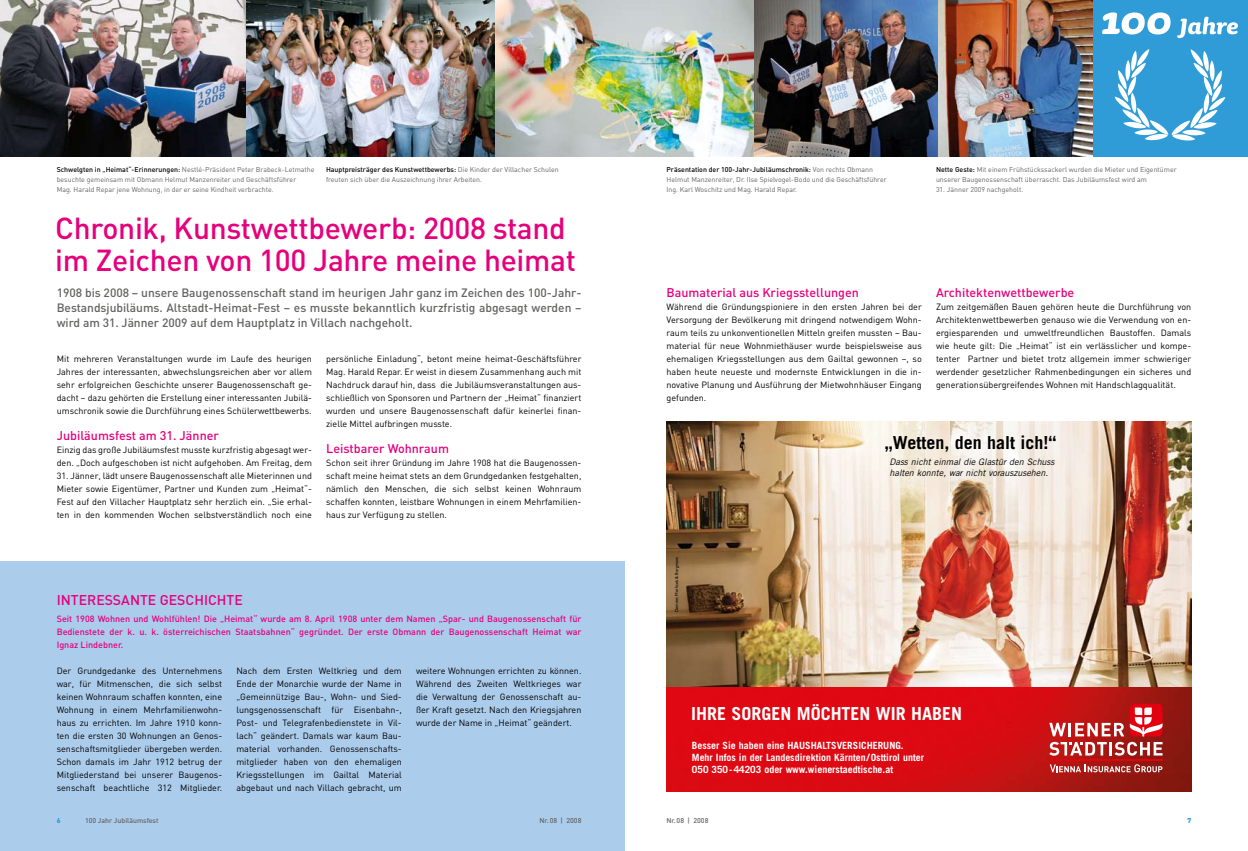
<style>
.page{position:relative;width:1248px;height:851px;background:#fff}
.page>*{position:absolute;margin:0;border:0;box-sizing:border-box;transform-origin:0 0}
.t1{font:500 30px/32px "DIN";letter-spacing:-.01em;color:#e5007d}
.t2{font:700 17.9px "Trade Gothic";color:#fff}
.t3{font:700 17.9px "Trade Gothic";color:#000}
.t4{font:500 14px "DIN";color:#e5007d}
.t5{font:500 12.5px "DIN";color:#e5007d}
.t6{font:500 12px/15px "DIN";letter-spacing:-.005em;color:#636362;text-align:justify}
.t7{font:700 9.9px/11.9px "Trade Gothic";color:#fff}
.t8{font:9px/13px "DIN";color:#000;text-align:justify}
.t9{font:500 9px/13px "DIN";color:#e5007d;text-align:justify}
.t10{font:italic 9px/10.8px "Trade Gothic";color:#000}
.t11{font:7px/10px "DIN";color:#636362}
.t12{font:500 7px "DIN";color:#636362}
.t13{font:900 7px "DIN";color:#309cd7}
.t14{font:4.5px "Gill Sans";color:#000}
.s1{font-weight:500;color:#000}
</style>
<div class="page">
<div style="left:0;top:561px;width:624px;height:289px;background:#acccec"></div>
<img style="left:666px;top:421px;width:525px;height:266px">
<img style="left:666px;top:687px;width:525px;height:104px">
<div style="left:1129px;top:703px;width:33px;height:33px;background:#e3000f;border-radius:5px"></div>
<hr style="left:1049px;top:759px;width:113px;height:2px;background:#e3000f">
<svg style="left:1049px;top:764px;width:113px;height:8px"></svg>
<svg style="left:1049px;top:707px;width:113px;height:48px"></svg>
<img style="left:0;top:0;width:937px;height:156px">
<div style="left:1091px;top:0;width:156px;height:156px;background:#309cd7"></div>
<svg style="left:1102px;top:12px;width:68px;height:22px"></svg>
<svg style="left:1177px;top:17px;width:60px;height:21px"></svg>
<svg style="left:1114px;top:49px;width:111px;height:92px"></svg>
<img style="left:937px;top:0;width:154px;height:156px">
<p class="t11" style="left:57px;top:165px;width:259px"><span class="s1">Schwelgten in „Heimat“-Erinnerungen:</span> Nestlé-Präsident Peter Brabeck-Letmathe besuchte gemeinsam mit Obmann Helmut Manzenreiter und Geschäftsführer<br>Mag. Harald Repar jene Wohnung, in der er seine Kindheit verbrachte.</p>
<p class="t11" style="left:326px;top:165px;width:234px"><span class="s1">Hauptpreisträger des Kunstwettbewerbs:</span> Die Kinder der Villacher Schulen freuten sich über die Auszeichnung ihrer Arbeiten.</p>
<p class="t11" style="left:666px;top:165px;width:222px"><span class="s1">Präsentation der 100-Jahr-Jubiläumschronik:</span> Von rechts Obmann<br>Helmut Manzenreiter, Dr. Ilse Spielvogel-Bodo und die Geschäftsführer<br>Ing. Karl Woschitz und Mag. Harald Repar.</p>
<p class="t11" style="left:935px;top:165px;width:242px"><span class="s1">Nette Geste:</span> Mit einem Frühstückssackerl wurden die Mieter und Eigentümer unserer Baugenossenschaft überrascht. Das Jubiläumsfest wird am</p>
<p class="t11" style="left:935px;top:185px;width:89px">31. Jänner 2009 nachgeholt.</p>
<h1 class="t1" style="left:55px;top:211px;width:522px">Chronik, Kunstwettbewerb: 2008 stand im Zeichen von 100 Jahre meine heimat</h1>
<p class="t6" style="left:57px;top:285px;width:526px">1908 bis 2008 – unsere Baugenossenschaft stand im heurigen Jahr ganz im Zeichen des 100-Jahr-Bestandsjubiläums. Altstadt-Heimat-Fest – es musste bekanntlich kurzfristig abgesagt werden – wird am 31. Jänner 2009 auf dem Hauptplatz in Villach nachgeholt.</p>
<p class="t8" style="left:57px;top:352px;width:257px">Mit mehreren Veranstaltungen wurde im Laufe des heurigen Jahres der interessanten, abwechslungsreichen aber vor allem sehr erfolgreichen Geschichte unserer Baugenossenschaft ge&shy;dacht – dazu gehörten die Erstellung einer interessanten Jubilä&shy;umschronik sowie die Durchführung eines Schülerwettbewerbs.</p>
<h3 class="t5" style="left:57px;top:427px;width:164px">Jubiläumsfest am 31. Jänner</h3>
<p class="t8" style="left:57px;top:443px;width:257px">Einzig das große Jubiläumsfest musste kurzfristig abgesagt wer&shy;den. „Doch aufgeschoben ist nicht aufgehoben. Am Freitag, dem</p>
<p class="t8" style="left:57px;top:469px;width:257px">31. Jänner, lädt unsere Baugenossenschaft alle Mieterinnen und Mieter sowie Eigentümer, Partner und Kunden zum „Heimat“- Fest auf den Villacher Hauptplatz sehr herzlich ein. „Sie erhal&shy;ten in den kommenden Wochen selbstverständlich noch eine</p>
<p class="t8" style="left:326px;top:352px;width:257px">persönliche Einladung“, betont meine heimat-Geschäftsführer Mag. Harald Repar. Er weist in diesem Zusammenhang auch mit Nachdruck darauf hin, dass die Jubiläumsveranstaltungen aus&shy;schließlich von Sponsoren und Partnern der „Heimat“ finanziert wurden und unsere Baugenossenschaft dafür keinerlei finan&shy;zielle Mittel aufbringen musste.</p>
<h3 class="t5" style="left:326px;top:440px;width:124px">Leistbarer Wohnraum</h3>
<p class="t8" style="left:326px;top:456px;width:257px">Schon seit ihrer Gründung im Jahre 1908 hat die Baugenossen&shy;schaft meine heimat stets an dem Grundgedanken festgehalten, nämlich den Menschen, die sich selbst keinen Wohnraum schaffen konnten, leistbare Wohnungen in einem Mehrfamilien&shy;haus zur Verfügung zu stellen.</p>
<h3 class="t4" style="left:57px;top:591px;width:13px">Interessante</h3>
<h3 class="t4" style="left:160px;top:591px;width:19px">Geschichte</h3>
<p class="t9" style="left:57px;top:612px;width:526px">Seit 1908 Wohnen und Wohlfühlen! Die „Heimat“ wurde am 8. April 1908 unter dem Namen „Spar- und Baugenossenschaft für Bedienstete der k. u. k. österreichischen Staatsbahnen“ gegründet. Der erste Obmann der Baugenossenschaft Heimat war Ignaz Lindebner.</p>
<p class="t8" style="left:57px;top:664px;width:167px">Der Grundgedanke des Unternehmens war, für Mitmenschen, die sich selbst keinen Wohnraum schaffen konnten, eine Wohnung in einem Mehrfamilienwohn&shy;haus zu errichten. Im Jahre 1910 konn&shy;ten die ersten 30 Wohnungen an Genos&shy;senschaftsmitglieder übergeben werden.<br>Schon damals im Jahr 1912 betrug der Mitgliederstand bei unserer Baugenos&shy;senschaft beachtliche 312 Mitglieder.</p>
<p class="t8" style="left:236px;top:664px;width:167px">Nach dem Ersten Weltkrieg und dem Ende der Monarchie wurde der Name in „Gemeinnützige Bau-, Wohn- und Sied&shy;lungsgenossenschaft für Eisenbahn-, Post- und Telegrafenbedienstete in Vil&shy;lach“ geändert. Damals war kaum Bau&shy;material vorhanden. Genossenschafts&shy;mitglieder haben von den ehemaligen Kriegsstellungen im Gailtal Material abgebaut und nach Villach gebracht, um</p>
<p class="t8" style="left:416px;top:664px;width:167px">weitere Wohnungen errichten zu können.<br>Während des Zweiten Weltkrieges war die Verwaltung der Genossenschaft au&shy;ßer Kraft gesetzt. Nach den Kriegsjahren wurde der Name in „Heimat“ geändert.</p>
<h3 class="t5" style="left:666px;top:284px;width:194px">Baumaterial aus Kriegsstellungen</h3>
<p class="t8" style="left:666px;top:300px;width:257px">Während die Gründungspioniere in den ersten Jahren bei der Versorgung der Bevölkerung mit dringend notwendigem Wohn&shy;raum teils zu unkonventionellen Mitteln greifen mussten – Bau&shy;material für neue Wohnmiethäuser wurde beispielsweise aus ehemaligen Kriegsstellungen aus dem Gailtal gewonnen –, so haben heute neueste und modernste Entwicklungen in die in&shy;novative Planung und Ausführung der Mietwohnhäuser Eingang gefunden.</p>
<h3 class="t5" style="left:935px;top:284px;width:140px">Architektenwettbewerbe</h3>
<p class="t8" style="left:935px;top:300px;width:257px">Zum zeitgemäßen Bauen gehören heute die Durchführung von Architektenwettbewerben genauso wie die Verwendung von en&shy;ergiesparenden und umweltfreundlichen Baustoffen. Damals wie heute gilt: Die „Heimat“ ist ein verlässlicher und kompe&shy;tenter Partner und bietet trotz allgemein immer schwieriger werdender gesetzlicher Rahmenbedingungen ein sicheres und generationsübergreifendes Wohnen mit Handschlagqualität.</p>
<p class="t14" style="left:674px;top:612px;width:57px;rotate:-90deg">Demner, Merlicek &amp; Bergmann</p>
<h2 class="t3" style="left:884px;top:431px;width:173px">„Wetten, den halt ich!“</h2>
<p class="t10" style="left:889px;top:456px;width:166px">Dass nicht einmal die Glastür den Schuss halten konnte, war nicht vorauszusehen.</p>
<h2 class="t2" style="left:691px;top:702px;width:272px">IHRE SORGEN MÖCHTEN WIR HABEN</h2>
<p class="t7" style="left:692px;top:738px;width:234px">Besser Sie haben eine HAUSHALTSVERSICHERUNG.<br>Mehr Infos in der Landesdirektion Kärnten/Osttirol unter<br>050 350-44203 oder www.wienerstaedtische.at</p>
<p class="t13" style="left:57px;top:815px;width:5px">6</p>
<p class="t12" style="left:85px;top:815px;width:75px">100 Jahr Jubiläumsfest</p>
<p class="t12" style="left:539px;top:815px;width:43px">Nr. 08 | 2008</p>
<p class="t12" style="left:666px;top:815px;width:43px">Nr. 08 | 2008</p>
<p class="t13" style="left:1187px;top:815px;width:5px">7</p>
</div>
